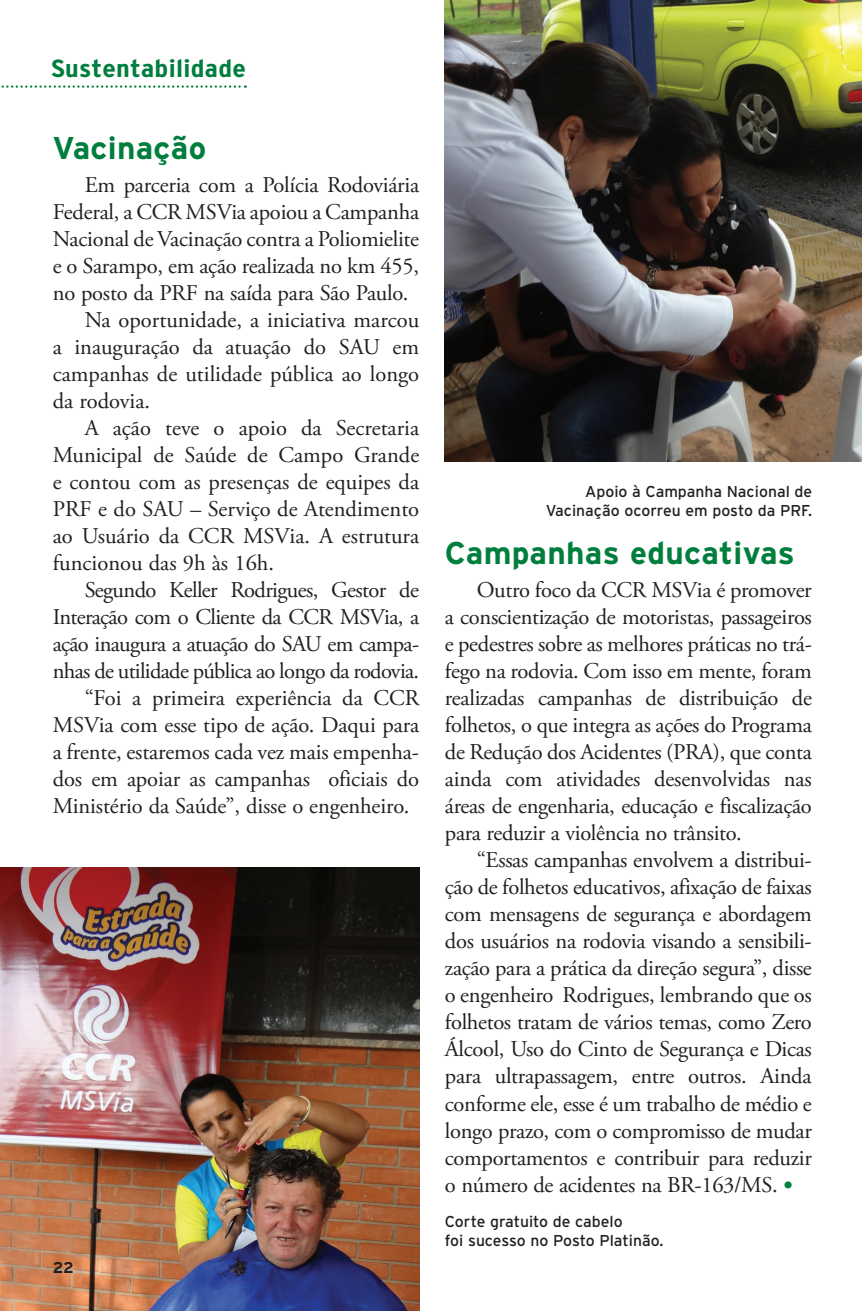
<style>
.page{position:relative;width:862px;height:1311px;background:#fff}
.page>*{position:absolute;margin:0;border:0;box-sizing:border-box;transform-origin:0 0}
.t1{font:700 31.5px "Interstate";letter-spacing:.01em;color:#007e3d}
.t2{font:700 condensed 24.75px "Interstate";letter-spacing:.01em;color:#007e3d;scale:1.2 1}
.t3{font:22.5px/27px "Adobe Garamond Pro";letter-spacing:-.01em;color:#231f20;text-align:justify}
.t4{font:22.5px "Adobe Garamond Pro";letter-spacing:-.03em;color:#231f20}
.t5{font:15.75px/18.9px "Interstate";color:#231f20;text-align:right}
.t6{font:700 15.53px "Interstate";color:#231f20}
.s1{font-family:"Frutiger LT Std";font-weight:900;font-stretch:condensed;font-size:20.25px;color:#007e3d}
</style>
<div class="page">
<img style="left:0;top:867px;width:419px;height:444px">
<img style="left:445px;top:0;width:417px;height:461px">
<svg style="left:1px;top:85px;width:245px;height:3px"></svg>
<p class="t2" style="left:51px;top:54px;width:164px">Sustentabilidade</p>
<h1 class="t1" style="left:53px;top:130px;width:155px">Vacinação</h1>
<p class="t3" style="left:85px;top:172px;width:336px">Em parceria com a Polícia Rodoviária</p>
<p class="t3" style="left:53px;top:199px;width:368px">Federal, a CCR MSVia apoiou a Campanha</p>
<p class="t3" style="left:53px;top:226px;width:368px">Nacional de Vacinação contra a Poliomielite</p>
<p class="t3" style="left:53px;top:253px;width:368px">e o Sarampo, em ação realizada no km 455,</p>
<p class="t3" style="left:53px;top:280px;width:357px">no posto da PRF na saída para São Paulo.</p>
<p class="t3" style="left:85px;top:307px;width:336px">Na oportunidade, a iniciativa marcou</p>
<p class="t3" style="left:53px;top:334px;width:368px">a inauguração da atuação do SAU em</p>
<p class="t3" style="left:53px;top:361px;width:368px">campanhas de utilidade pública ao longo</p>
<p class="t3" style="left:53px;top:388px;width:99px">da rodovia.</p>
<p class="t3" style="left:85px;top:415px;width:336px">A ação teve o apoio da Secretaria</p>
<p class="t3" style="left:53px;top:442px;width:368px">Municipal de Saúde de Campo Grande</p>
<p class="t3" style="left:53px;top:469px;width:368px">e contou com as presenças de equipes da</p>
<p class="t3" style="left:53px;top:496px;width:368px">PRF e do SAU – Serviço de Atendimento</p>
<p class="t3" style="left:53px;top:523px;width:368px">ao Usuário da CCR MSVia. A estrutura</p>
<p class="t3" style="left:53px;top:550px;width:223px">funcionou das 9h às 16h.</p>
<p class="t3" style="left:85px;top:577px;width:336px">Segundo Keller Rodrigues, Gestor de</p>
<p class="t4" style="left:53px;top:603px;width:368px">Interação com o Cliente da CCR MSVia, a</p>
<p class="t4" style="left:53px;top:630px;width:368px">ação inaugura a atuação do SAU em campa-</p>
<p class="t4" style="left:53px;top:657px;width:368px">nhas de utilidade pública ao longo da rodovia.</p>
<p class="t3" style="left:85px;top:685px;width:336px">“Foi a primeira experiência da CCR</p>
<p class="t3" style="left:53px;top:712px;width:368px">MSVia com esse tipo de ação. Daqui para</p>
<p class="t3" style="left:53px;top:739px;width:368px">a frente, estaremos cada vez mais empenha-</p>
<p class="t3" style="left:53px;top:766px;width:368px">dos em apoiar as campanhas oficiais do</p>
<p class="t3" style="left:53px;top:793px;width:358px">Ministério da Saúde”, disse o engenheiro.</p>
<p class="t6" style="left:53px;top:1259px;width:22px">22</p>
<p class="t5" style="left:546px;top:482px;width:268px">Apoio à Campanha Nacional de<br>Vacinação ocorreu em posto da PRF.</p>
<h1 class="t1" style="left:445px;top:535px;width:351px">Campanhas educativas</h1>
<p class="t3" style="left:445px;top:577px;width:368px;text-indent:32px">Outro foco da CCR MSVia é promover a conscientização de motoristas, passageiros e pedestres sobre as melhores práticas no trá&shy;fego na rodovia. Com isso em mente, foram realizadas campanhas de distribuição de folhetos, o que integra as ações do Programa de Redução dos Acidentes (PRA), que conta ainda com atividades desenvolvidas nas áreas de engenharia, educação e fiscalização para reduzir a violência no trânsito.</p>
<p class="t3" style="left:445px;top:847px;width:368px;text-indent:32px">“Essas campanhas envolvem a distribui&shy;ção de folhetos educativos, afixação de faixas com mensagens de segurança e abordagem dos usuários na rodovia visando a sensibili&shy;zação para a prática da direção segura”, disse o engenheiro Rodrigues, lembrando que os folhetos tratam de vários temas, como Zero Álcool, Uso do Cinto de Segurança e Dicas para ultrapassagem, entre outros. Ainda conforme ele, esse é um trabalho de médio e longo prazo, com o compromisso de mudar comportamentos e contribuir para reduzir o número de acidentes na BR-163/MS. <span class="s1">•</span></p>
<p class="t5" style="left:445px;top:1211px;width:220px;text-align:left">Corte gratuito de cabelo<br>foi sucesso no Posto Platinão.</p>
</div>
